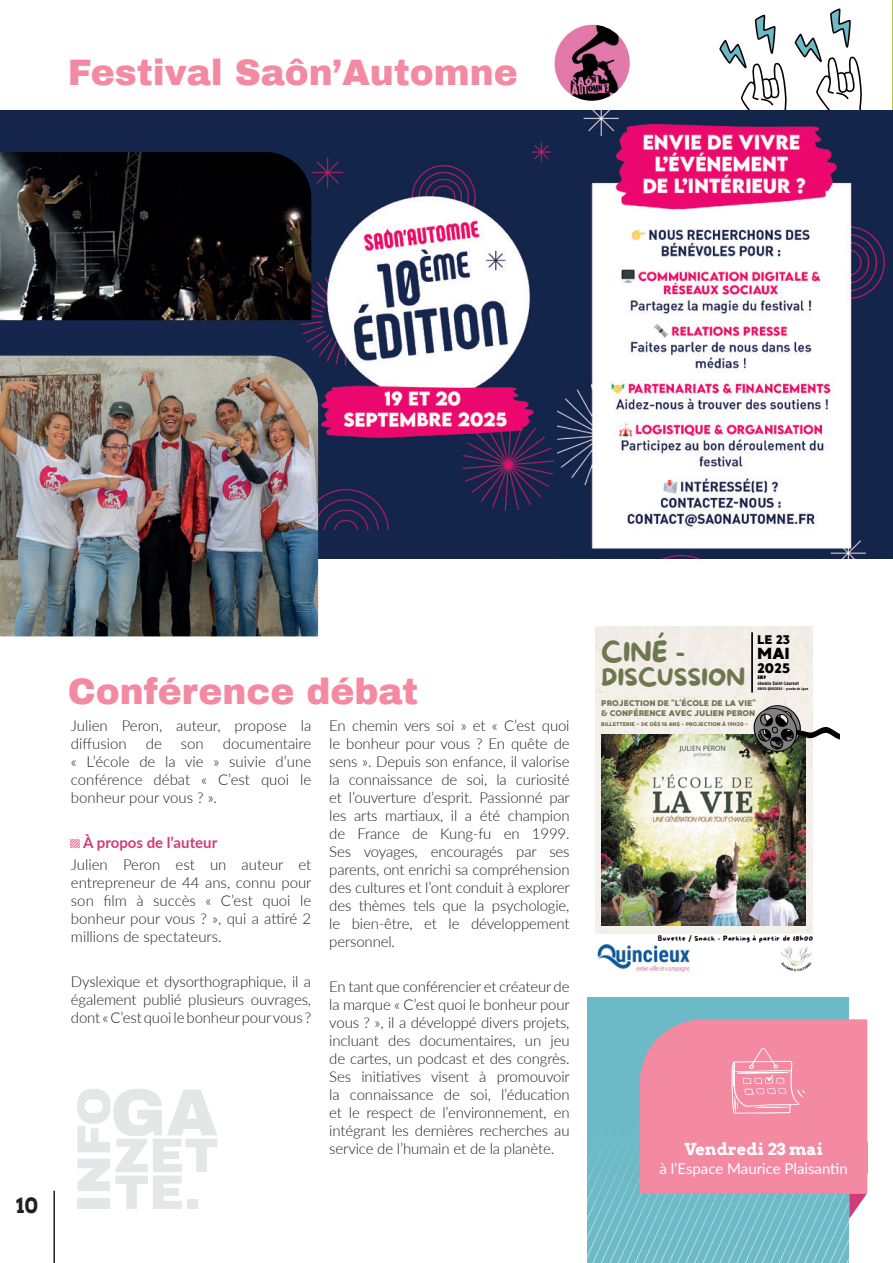
<style>
.page{position:relative;width:893px;height:1263px;background:#fff}
.page>*{position:absolute;margin:0;border:0;box-sizing:border-box;transform-origin:0 0}
.t1{font:900 36px "Archivo";color:#f38aa1}
.t2{font:26.85px "More Sugar";color:#6e7850}
.t3{font:23.7px "More Sugar";color:#6e7850}
.t4{font:700 21px "Arvo";color:#231f20}
.t5{font:700 16.5px "Arvo";color:#fff}
.t6{font:16.05px "MADE Good Time Grotesk";color:#000}
.t7{font:300 15px/18px "Lato";letter-spacing:-.01em;color:#231f20;text-align:justify}
.t8{font:15px "Lato";color:#fff}
.t9{font:700 15px "Lato";color:#d33a78}
.t10{font:13.8px "MADE Good Time Grotesk";color:#000}
.t11{font:12.45px "MADE Good Time Grotesk";color:#000}
.t12{font:8.25px/10.2px "MADE Good Time Grotesk";color:#6e7850}
.t13{font:6.75px "More Sugar";letter-spacing:.06em;color:#000}
.t14{font:5.25px "MADE Good Time Grotesk";color:#6e7850}
.t15{font:5.1px "Sugo Pro Display";letter-spacing:.06em;color:#000}
.t16{font:700 5.1px "Sugo Pro Display";color:#000}
.t17{font:3.9px "Sugo Pro Display";letter-spacing:.06em;color:#000}
.s1{font-style:italic}
</style>
<div class="page">
<hr style="left:53px;top:1191px;width:2px;height:72px;background:#231f20">
<svg style="left:77px;top:1089px;width:140px;height:120px"></svg>
<div style="left:187px;top:1199px;width:10px;height:10px;background:#e5e6e8"></div>
<svg style="left:719px;top:8px;width:143px;height:102px"></svg>
<svg style="left:892px;top:0;width:1px;height:49px"></svg>
<img style="left:892px;top:49px;width:1px;height:61px">
<div style="left:0;top:110px;width:893px;height:448px;background:#15254b"></div>
<img style="left:282px;top:142px;width:276px;height:388px">
<img style="left:558px;top:110px;width:327px;height:448px">
<img style="left:554px;top:25px;width:76px;height:76px;border-radius:38px">
<img style="left:0;top:356px;width:318px;height:280px">
<img style="left:0;top:152px;width:311px;height:168px">
<img style="left:588px;top:998px;width:261px;height:265px">
<svg style="left:640px;top:1019px;width:227px;height:200px"></svg>
<svg style="left:71px;top:839px;width:9px;height:9px"></svg>
<div style="left:595px;top:627px;width:217px;height:306px;background:#f4efe7"></div>
<hr style="left:751px;top:632px;width:2px;height:60px;background:#000">
<img style="left:601px;top:734px;width:204px;height:192px">
<img style="left:597px;top:944px;width:93px;height:29px">
<svg style="left:739px;top:698px;width:101px;height:61px"></svg>
<img style="left:780px;top:946px;width:32px;height:26px">
<h1 class="t1" style="left:68px;top:50px;width:451px">Festival Saôn’Automne</h1>
<h3 class="t4" style="left:16px;top:1192px;width:23px">10</h3>
<h1 class="t1" style="left:68px;top:669px;width:352px">Conférence débat</h1>
<p class="t7" style="left:71px;top:716px;width:242px">Julien Peron, auteur, propose la diffusion</p>
<p class="t7" style="left:71px;top:734px;width:242px;text-indent:152px">documentaire « L’école de la vie » suivie d’une conférence débat « C’est quoi le bonheur pour vous ? ».</p>
<p class="t9" style="left:83px;top:831px;width:135px">À propos de l’auteur</p>
<p class="t7" style="left:71px;top:855px;width:242px">Julien Peron est un auteur et entrepreneur de 44 ans, connu pour son film à succès « C’est quoi le bonheur pour vous ? », qui a attiré 2 millions de spectateurs.</p>
<p class="t7" style="left:71px;top:972px;width:242px">Dyslexique et dysorthographique, il a également publié plusieurs ouvrages, dont «C’est quoi le bonheur pour vous ?</p>
<p class="t7" style="left:146px;top:734px;width:18px">de</p>
<p class="t7" style="left:181px;top:734px;width:24px">son</p>
<p class="t7" style="left:329px;top:716px;width:242px">En chemin vers soi » et « C’est quoi le bonheur pour vous ? En quête de sens ». Depuis son enfance, il valorise la connaissance de soi, la curiosité et l’ouverture d’esprit. Passionné par les arts martiaux, il a été champion de France de Kung-fu en 1999.<br>Ses voyages, encouragés par ses parents, ont enrichi sa compréhension des cultures et l’ont conduit à explorer des thèmes tels que la psychologie, le bien-être, et le développement personnel.</p>
<p class="t7" style="left:329px;top:977px;width:242px">En tant que conférencier et créateur de la marque « C’est quoi le bonheur pour vous ? », il a développé divers projets, incluant des documentaires, un jeu de cartes, un podcast et des congrès.<br>Ses initiatives visent à promouvoir la connaissance de soi, l’éducation et le respect de l’environnement, en intégrant les dernières recherches au service de l’humain et de la planète.</p>
<h2 class="t2" style="left:601px;top:631px;width:86px">CINÉ -</h2>
<h3 class="t3" style="left:601px;top:658px;width:145px">DISCUSSION</h3>
<p class="t11" style="left:757px;top:631px;width:34px">LE 23</p>
<p class="t6" style="left:757px;top:643px;width:34px">MAI</p>
<p class="t10" style="left:757px;top:659px;width:34px">2025</p>
<p class="t16" style="left:758px;top:674px;width:10px">EMP</p>
<p class="t15" style="left:758px;top:680px;width:43px">chemin Saint-Laurent</p>
<p class="t17" style="left:758px;top:687px;width:52px">69650 QUINCIEUX - <span class="s1">proche de Lyon</span></p>
<p class="t12" style="left:601px;top:698px;width:156px">PROJECTION DE “L’ÉCOLE DE LA VIE” &amp; CONFÉRENCE AVEC JULIEN PERON</p>
<p class="t14" style="left:601px;top:721px;width:148px">BILLETTERIE - 5€ DÈS 18 ANS - PROJECTION À 19H30 -</p>
<p class="t13" style="left:658px;top:933px;width:157px">Buvette / Snack - Parking à partir de 18h00</p>
<p class="t5" style="left:684px;top:1139px;width:140px">Vendredi 23 mai</p>
<p class="t8" style="left:659px;top:1158px;width:190px">à l’Espace Maurice Plaisantin</p>
</div>
